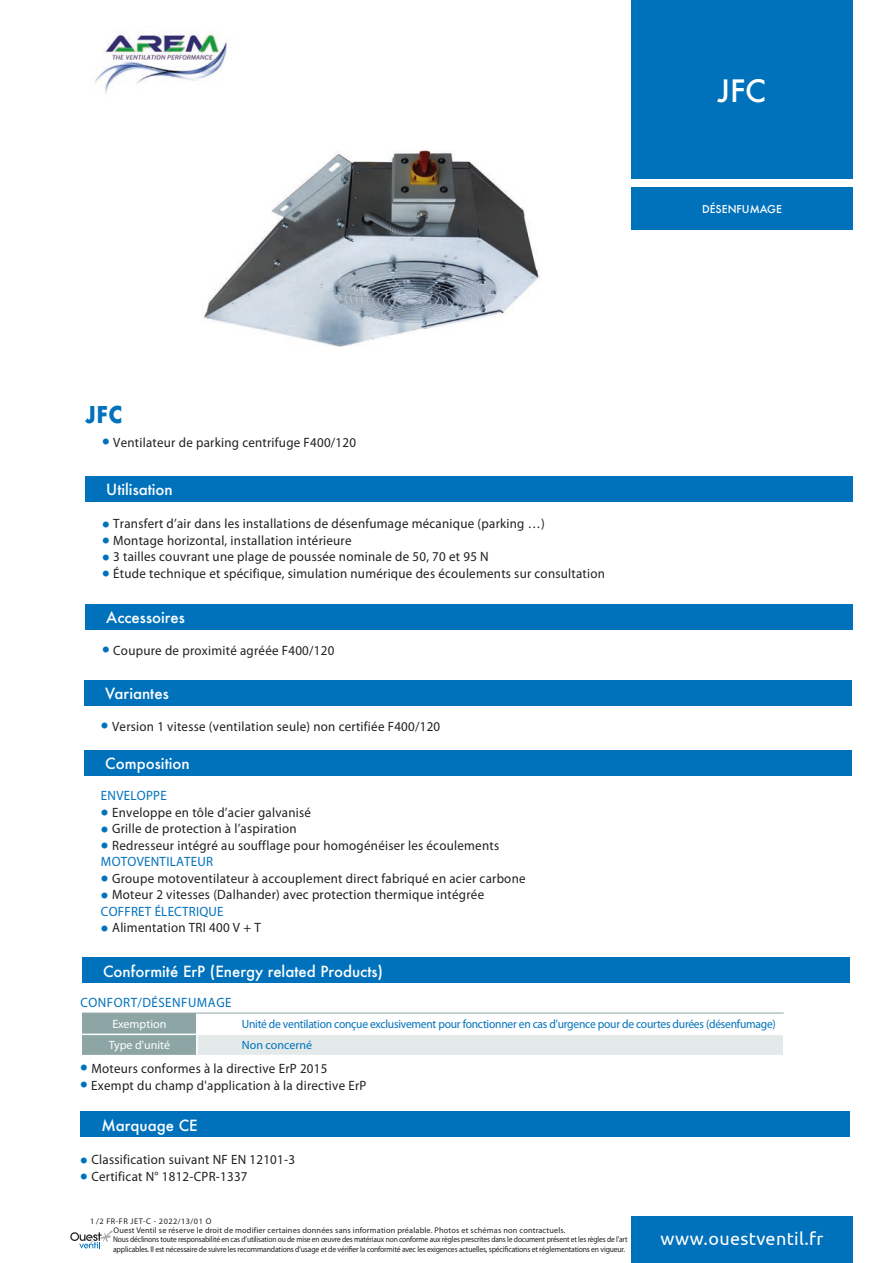
<style>
.page{position:relative;width:893px;height:1263px;background:#fff}
.page>*{position:absolute;margin:0;border:0;box-sizing:border-box;transform-origin:0 0}
.t1{font:500 30px "Futura";color:#fff}
.t2{font:700 22.5px "Futura";color:#0072bc;scale:.92 1}
.t3{font:18px "Ubuntu";letter-spacing:.02em;color:#fff}
.t4{font:500 15px "Futura";color:#fff}
.t5{font:13.5px/16.5px "Myriad Pro";letter-spacing:.02em;color:#231f20;scale:.96 1}
.t6{font:13.5px "Myriad Pro";letter-spacing:.04em;color:#0072bc;scale:.96 1}
.t7{font:13.5px "Myriad Pro";letter-spacing:.02em;color:#0072bc;scale:.96 1}
.t8{font:12px "Myriad Pro";letter-spacing:-.02em;color:#0072bc;scale:.96 1}
.t9{font:12px "Myriad Pro";color:#fff}
.t10{font:12px "Myriad Pro";color:#0072bc}
.t11{font:500 10.5px "Futura";color:#fff}
.t12{font:8.25px/9px "Myriad Pro";letter-spacing:-.02em;color:#231f20}
.t13{font:8.25px "Myriad Pro";letter-spacing:-.02em;color:#231f20;scale:.93 1}
.s1{font-weight:900;font-size:21px;color:#0072bc}
.s2{color:#0072bc}
</style>
<div class="page">
<div style="left:631px;top:1216px;width:222px;height:47px;background:#0072bc"></div>
<div style="left:631px;top:0;width:222px;height:179px;background:#0072bc"></div>
<div style="left:631px;top:187px;width:222px;height:43px;background:#0072bc"></div>
<img style="left:94px;top:32px;width:135px;height:63px">
<svg style="left:70px;top:1230px;width:43px;height:18px"></svg>
<div style="left:85px;top:604px;width:768px;height:25px;background:#0072bc"></div>
<div style="left:85px;top:476px;width:768px;height:25px;background:#0072bc"></div>
<div style="left:84px;top:750px;width:767px;height:25px;background:#0072bc"></div>
<div style="left:82px;top:958px;width:767px;height:25px;background:#0072bc"></div>
<div style="left:84px;top:680px;width:767px;height:25px;background:#0072bc"></div>
<img style="left:204px;top:150px;width:335px;height:197px">
<div style="left:82px;top:1014px;width:114px;height:41px;background:#8da5a5"></div>
<div style="left:197px;top:1034px;width:586px;height:21px;background:#e4eaea"></div>
<hr style="left:197px;top:1033px;width:587px;height:2px;background:#fff">
<hr style="left:196px;top:1035px;width:2px;height:20px;background:#fff">
<hr style="left:82px;top:1033px;width:115px;height:2px;background:#fff">
<hr style="left:82px;top:1013px;width:115px;height:1px;background:#8da5a5">
<hr style="left:197px;top:1013px;width:587px;height:1px;background:#8da5a5">
<div style="left:80px;top:1112px;width:769px;height:25px;background:#0072bc"></div>
<h1 class="t1" style="left:718px;top:71px;width:50px">JFC</h1>
<h2 class="t2" style="left:85px;top:402px;width:42px">JFC</h2>
<p class="t5" style="left:102px;top:434px;width:266px"><span class="s1">•</span> Ventilateur de parking centrifuge F400/120</p>
<p class="t4" style="left:106px;top:479px;width:68px">Utilisation</p>
<p class="t5" style="left:102px;top:516px;width:463px"><span class="s1">•</span> Transfert d’air dans les installations de désenfumage mécanique (parking …)</p>
<p class="t5" style="left:102px;top:532px;width:261px"><span class="s1">•</span> Montage horizontal, installation intérieure</p>
<p class="t5" style="left:102px;top:549px;width:404px"><span class="s1">•</span> 3 tailles couvrant une plage de poussée nominale de 50, 70 et 95 N</p>
<p class="t5" style="left:102px;top:565px;width:525px"><span class="s1">•</span> Étude technique et spécifique, simulation numérique des écoulements sur consultation</p>
<p class="t4" style="left:106px;top:607px;width:80px">Accessoires</p>
<p class="t5" style="left:102px;top:642px;width:243px"><span class="s1">•</span> Coupure de proximité agréée F400/120</p>
<p class="t4" style="left:105px;top:684px;width:65px">Variantes</p>
<p class="t5" style="left:101px;top:719px;width:355px"><span class="s1">•</span> Version 1 vitesse (ventilation seule) non certifiée F400/120</p>
<p class="t4" style="left:105px;top:753px;width:86px">Composition</p>
<p class="t7" style="left:101px;top:789px;width:70px">ENVELOPPE</p>
<p class="t5" style="left:101px;top:804px;width:220px"><span class="s1">•</span> Enveloppe en tôle d’acier galvanisé</p>
<p class="t5" style="left:101px;top:821px;width:206px"><span class="s1">•</span> Grille de protection à l’aspiration</p>
<p class="t5" style="left:101px;top:837px;width:416px"><span class="s1">•</span> Redresseur intégré au soufflage pour homogénéiser les écoulements<br><span class="s2">MOTOVENTILATEUR</span></p>
<p class="t5" style="left:101px;top:870px;width:444px"><span class="s1">•</span> Groupe motoventilateur à accouplement direct fabriqué en acier carbone</p>
<p class="t5" style="left:101px;top:887px;width:401px"><span class="s1">•</span> Moteur 2 vitesses (Dalhander) avec protection thermique intégrée<br><span class="s2">COFFRET ÉLECTRIQUE</span></p>
<p class="t5" style="left:101px;top:920px;width:168px"><span class="s1">•</span> Alimentation TRI 400 V + T</p>
<p class="t4" style="left:103px;top:961px;width:281px">Conformité ErP (Energy related Products)</p>
<p class="t6" style="left:80px;top:996px;width:159px">CONFORT/DÉSENFUMAGE</p>
<p class="t11" style="left:702px;top:202px;width:81px">DÉSENFUMAGE</p>
<p class="t9" style="left:112px;top:1018px;width:56px">Exemption</p>
<p class="t8" style="left:242px;top:1018px;width:558px">Unité de ventilation conçue exclusivement pour fonctionner en cas d'urgence pour de courtes durées (désenfumage)</p>
<p class="t9" style="left:109px;top:1039px;width:63px">Type d'unité</p>
<p class="t10" style="left:242px;top:1039px;width:72px">Non concerné</p>
<p class="t5" style="left:80px;top:1061px;width:259px"><span class="s1">•</span> Moteurs conformes à la directive ErP 2015</p>
<p class="t5" style="left:80px;top:1077px;width:300px"><span class="s1">•</span> Exempt du champ d'application à la directive ErP</p>
<p class="t4" style="left:102px;top:1115px;width:98px">Marquage CE</p>
<p class="t5" style="left:80px;top:1151px;width:225px"><span class="s1">•</span> Classification suivant NF EN 12101-3</p>
<p class="t5" style="left:80px;top:1168px;width:176px"><span class="s1">•</span> Certificat N° 1812-CPR-1337</p>
<p class="t12" style="left:113px;top:1216px;width:516px;text-indent:-23px">1/2 FR-FR JET-C - 2022/13/01 O<br>Ouest Ventil se réserve le droit de modifier certaines données sans information préalable. Photos et schémas non contractuels.<br>Nous déclinons toute responsabilité en cas d’utilisation ou de mise en œuvre des matériaux non conforme aux règles prescrites dans le document présent et les règles de l’art</p>
<p class="t13" style="left:113px;top:1246px;width:552px">applicables. Il est nécessaire de suivre les recommandations d’usage et de vérifier la conformité avec les exigences actuelles, spécifications et réglementations en vigueur.</p>
<h3 class="t3" style="left:660px;top:1228px;width:165px">www.ouestventil.fr</h3>
</div>
